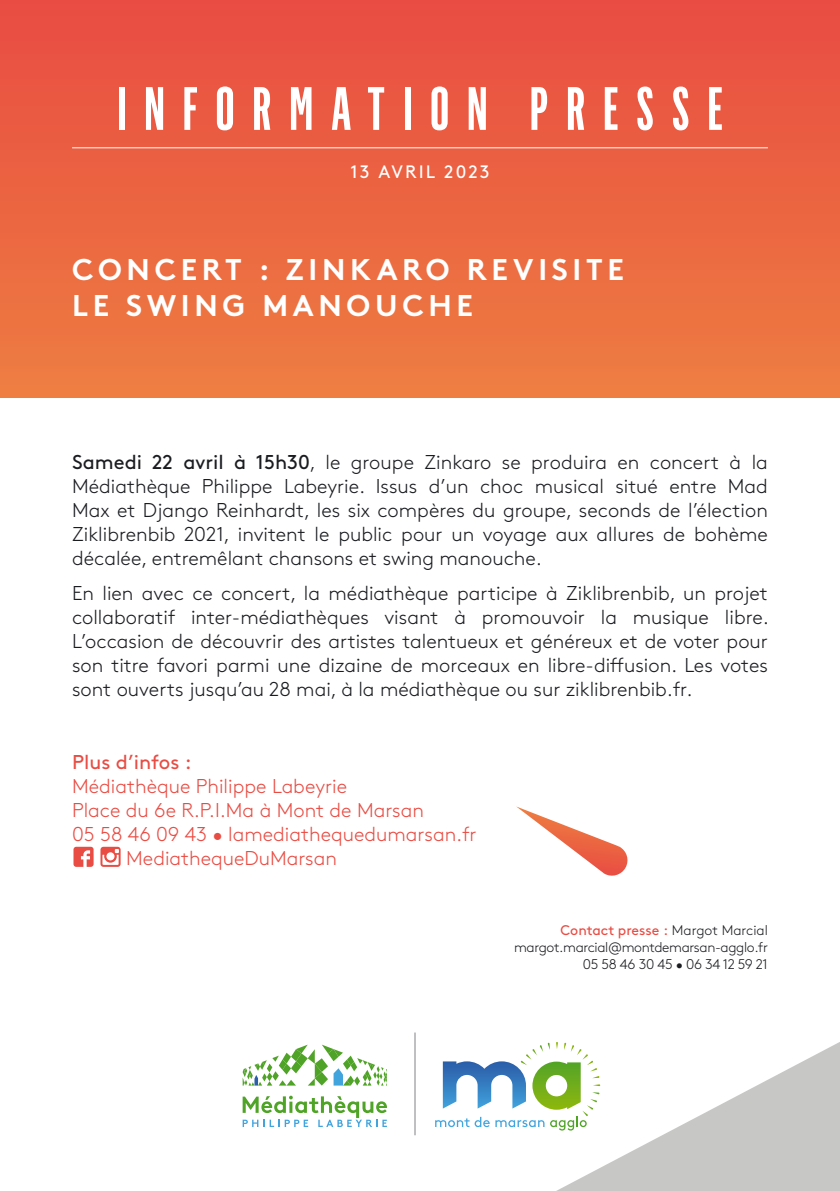
<style>
.page{position:relative;width:840px;height:1191px;background:#fff}
.page>*{position:absolute;margin:0;border:0;box-sizing:border-box;transform-origin:0 0}
.t1{font:600 ultra-condensed 60px "Flama";letter-spacing:.3em;color:#fff}
.t2{font:700 30px/36px "Brown";letter-spacing:.155em;color:#fff}
.t3{font:300 20px/24px "Brown";color:#1b1c20;text-align:justify}
.t4{font:300 20px "Brown";color:#e94c43}
.t5{font:20px "Brown";color:#e94c43}
.t6{font:18px "Brown";letter-spacing:.12em;color:#fff}
.t7{font:300 14px/16.8px "Brown";letter-spacing:-.025em;color:#1b1c20;text-align:right}
.s1{font-weight:400}
.s2{font-weight:400;color:#e94c43}
</style>
<div class="page">
<svg style="left:435px;top:1042px;width:120px;height:86px"></svg>
<hr style="left:414px;top:1032px;width:1px;height:103px;background:#818084">
<svg style="left:242px;top:1095px;width:145px;height:32px"></svg>
<svg style="left:242px;top:1044px;width:145px;height:41px"></svg>
<div style="left:0;top:0;width:839px;height:397px;background:linear-gradient(to bottom,#e94c43,#ee7d41)"></div>
<svg style="left:516px;top:806px;width:112px;height:70px"></svg>
<hr style="left:72px;top:147px;width:695px;height:1px;background:#fff">
<svg style="left:555px;top:1042px;width:284px;height:149px;fill:#c7c7c5"></svg>
<svg style="left:73px;top:846px;width:20px;height:21px"></svg>
<svg style="left:100px;top:846px;width:20px;height:21px"></svg>
<p class="t1" style="left:117px;top:72px;width:607px">INFORMATION PRESSE</p>
<p class="t6" style="left:350px;top:158px;width:141px">13 AVRIL 2023</p>
<p class="t2" style="left:72px;top:249px;width:553px">CONCERT : ZINKARO REVISITE<br>LE SWING MANOUCHE</p>
<p class="t3" style="left:72px;top:448px;width:697px"><span class="s1">Samedi 22 avril à 15h30</span>, le groupe Zinkaro se produira en concert à la Médiathèque Philippe Labeyrie. Issus d’un choc musical situé entre Mad Max et Django Reinhardt, les six compères du groupe, seconds de l’élection Ziklibrenbib 2021, invitent le public pour un voyage aux allures de bohème décalée, entremêlant chansons et swing manouche.</p>
<p class="t3" style="left:72px;top:580px;width:698px">En lien avec ce concert, la médiathèque participe à Ziklibrenbib, un projet collaboratif inter-médiathèques visant à promouvoir la musique libre.<br>L’occasion de découvrir des artistes talentueux et généreux et de voter pour son titre favori parmi une dizaine de morceaux en libre-diffusion. Les votes sont ouverts jusqu’au 28 mai, à la médiathèque ou sur ziklibrenbib.fr.</p>
<p class="t5" style="left:72px;top:747px;width:121px">Plus d’infos :</p>
<p class="t4" style="left:72px;top:771px;width:276px">Médiathèque Philippe Labeyrie</p>
<p class="t4" style="left:72px;top:795px;width:353px">Place du 6e R.P.I.Ma à Mont de Marsan</p>
<p class="t4" style="left:72px;top:819px;width:406px">05 58 46 09 43 • lamediathequedumarsan.fr</p>
<p class="t4" style="left:126px;top:843px;width:212px">MediathequeDuMarsan</p>
<p class="t7" style="left:514px;top:920px;width:255px"><span class="s2">Contact presse :</span> Margot Marcial margot.marcial@montdemarsan-agglo.fr</p>
<p class="t7" style="left:582px;top:954px;width:186px">05 58 46 30 45 • 06 34 12 59 21</p>
</div>
